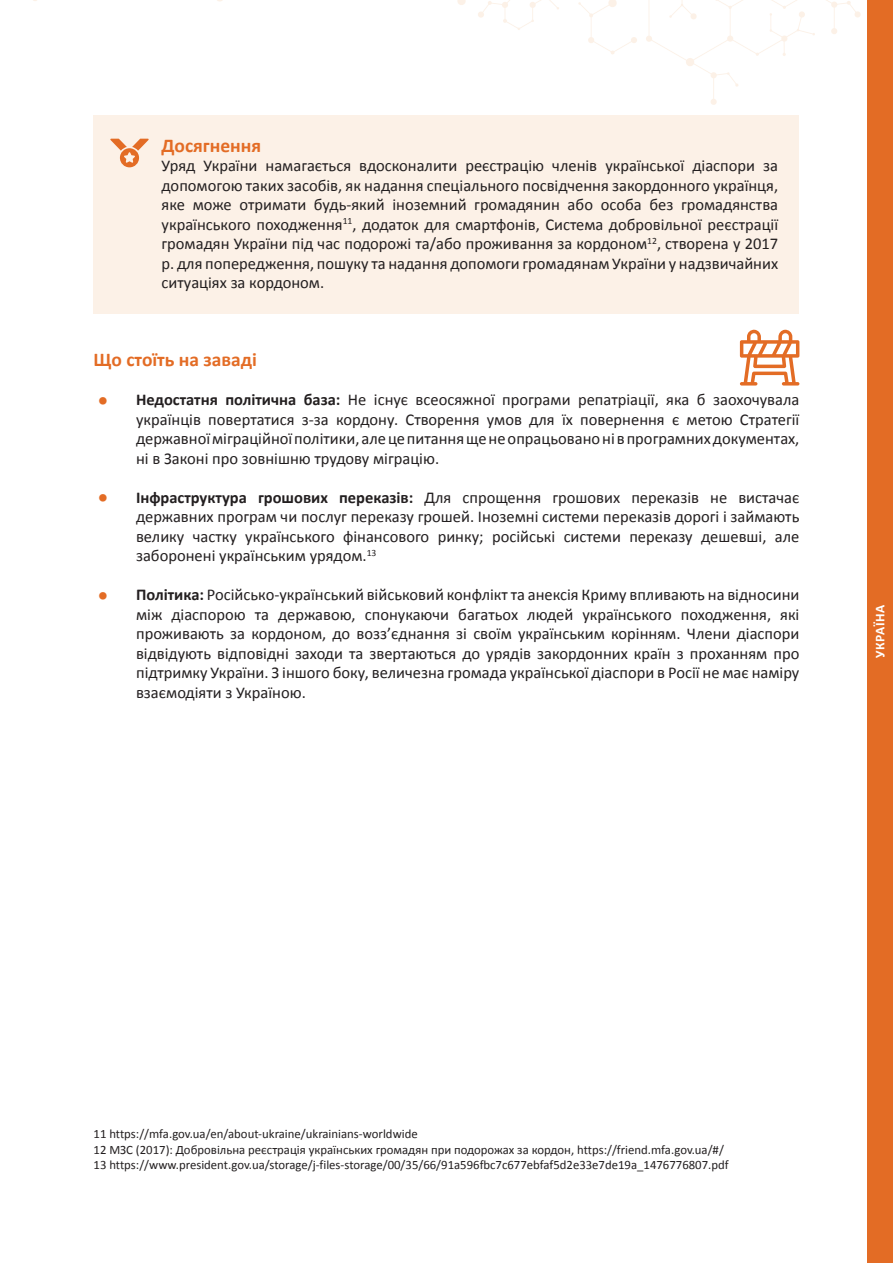
<style>
.page{position:relative;width:893px;height:1263px;background:#fff}
.page>*{position:absolute;margin:0;border:0;box-sizing:border-box;transform-origin:0 0}
.Subheading{font:700 19.5px "Calibri";color:#e36c25}
.Trends{font:700 19.5px "Calibri";color:#e36c25}
.Trends-2{font:16.5px/19.5px "Calibri";color:#231f20;text-align:justify}
.t1{font:700 13.5px "Calibri";letter-spacing:.04em;color:#fff}
.Footnote{font:12.75px "Calibri";color:#231f20}
.s1{color:#e36c25}
.s2{font-weight:700}
</style>
<div class="page">
<div style="left:867px;top:0;width:26px;height:1263px;background:#e36c25"></div>
<svg style="left:578px;top:0;width:59px;height:55px"></svg>
<svg style="left:457px;top:0;width:102px;height:30px"></svg>
<svg style="left:646px;top:0;width:215px;height:105px"></svg>
<div style="left:94px;top:116px;width:705px;height:62px;background:#fcf1e7"></div>
<div style="left:94px;top:137px;width:705px;height:176px;background:#fcf1e7"></div>
<svg style="left:110px;top:139px;width:39px;height:28px"></svg>
<svg style="left:740px;top:329px;width:59px;height:57px"></svg>
<p class="Trends" style="left:162px;top:133px;width:101px">Досягнення</p>
<p class="Trends-2" style="left:162px;top:155px;width:618px">Уряд України намагається вдосконалити реєстрацію членів української діаспори за допомогою таких засобів, як надання спеціального посвідчення закордонного українця, яке може отримати будь-який іноземний громадянин або особа без громадянства українського походження<sup>11</sup>, додаток для смартфонів, Система добровільної реєстрації громадян України під час подорожі та/або проживання за кордоном<sup>12</sup>, створена у 2017 р. для попередження, пошуку та надання допомоги громадянам України у надзвичайних ситуаціях за кордоном.</p>
<p class="Subheading" style="left:94px;top:347px;width:165px">Що стоїть на заваді</p>
<p class="Trends-2" style="left:136px;top:389px;width:665px;text-indent:-43px"><span class="s1">•</span> <span class="s2">Недостатня політична база:</span> Не існує всеосяжної програми репатріації, яка б заохочувала українців повертатися з-за кордону. Створення умов для їх повернення є метою Стратегії державної міграційної політики, але це питання ще не опрацьовано ні в програмних документах, ні в Законі про зовнішню трудову міграцію.</p>
<p class="Trends-2" style="left:136px;top:486px;width:665px;text-indent:-43px"><span class="s1">•</span> <span class="s2">Інфраструктура грошових переказів:</span> Для спрощення грошових переказів не вистачає державних програм чи послуг переказу грошей. Іноземні системи переказів дорогі і займають велику частку українського фінансового ринку; російські системи переказу дешевші, але заборонені українським урядом.<sup>13</sup></p>
<p class="Trends-2" style="left:136px;top:584px;width:665px;text-indent:-43px"><span class="s1">•</span> <span class="s2">Політика:</span> Російсько-український військовий конфлікт та анексія Криму впливають на відносини між діаспорою та державою, спонукаючи багатьох людей українського походження, які проживають за кордоном, до возз’єднання зі своїм українським корінням. Члени діаспори відвідують відповідні заходи та звертаються до урядів закордонних країн з проханням про підтримку України. З іншого боку, величезна громада української діаспори в Росії не має наміру взаємодіяти з Україною.</p>
<p class="t1" style="left:871px;top:658px;width:55px;rotate:-90deg">УКРАЇНА</p>
<p class="Footnote" style="left:94px;top:1126px;width:326px">11 https://mfa.gov.ua/en/about-ukraine/ukrainians-worldwide</p>
<p class="Footnote" style="left:94px;top:1142px;width:632px">12 МЗС (2017): Добровільна реєстрація українських громадян при подорожах за кордон, https://friend.mfa.gov.ua/#/</p>
<p class="Footnote" style="left:94px;top:1157px;width:637px">13 https://www.president.gov.ua/storage/j-files-storage/00/35/66/91a596fbc7c677ebfaf5d2e33e7de19a_1476776807.pdf</p>
</div>
